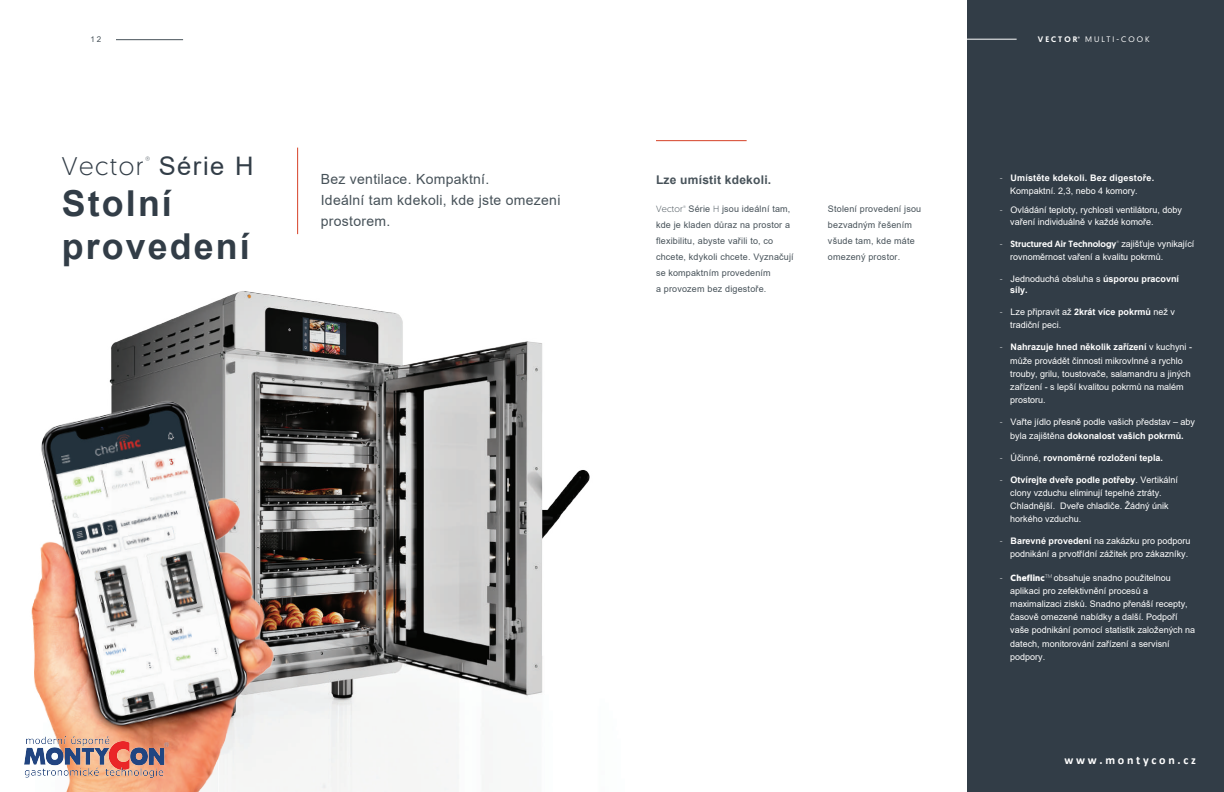
<style>
.page{position:relative;width:1224px;height:792px;background:#fff}
.page>*{position:absolute;margin:0;border:0;box-sizing:border-box;transform-origin:0 0}
.t1{font:700 35.7px/42.9px "Arial";letter-spacing:.06em;color:#323d47}
.t2{font:300 25.5px "Geomanist";letter-spacing:.06em;color:#323d47}
.t3{font:25.5px "Arial";letter-spacing:.06em;color:#323d47}
.t4{font:14px/21.2px "Arial";letter-spacing:.02em;color:#475259}
.t5{font:700 12px "Arial";letter-spacing:.02em;color:#475259}
.t6{font:700 12px "Calibri";color:#fff}
.t7{font:200 10px "Geomanist";color:#323d47}
.t8{font:9px/13.2px "Arial";color:#fff}
.t9{font:9px/16px "Arial";letter-spacing:.02em;color:#475259}
.t10{font:700 9px/10.8px "Arial";color:#fff}
.t11{font:700 9px/13px "Arial";letter-spacing:.02em;color:#fff}
.t12{font:500 9px "Geomanist";color:#fff}
.t13{font:8px "Geomanist";letter-spacing:.25em;color:#fff}
.t14{font:500 8px "Geomanist";letter-spacing:.25em;color:#fff}
.t15{font:8px "Arial";color:#475259}
.s1{font-family:"Geomanist";font-weight:300}
.s2{font-weight:400}
.s3{font-weight:300}
.s4{font-family:"Arial";font-weight:400}
.s5{font-weight:700}
.s6{font-family:"Geomanist";font-weight:700}
</style>
<div class="page">
<img style="left:109px;top:291px;width:481px;height:501px">
<div style="left:967px;top:0;width:257px;height:792px;background:#323d47"></div>
<hr style="left:656px;top:140px;width:91px;height:1px;background:#d64227">
<hr style="left:297px;top:148px;width:1px;height:86px;background:#d64227">
<hr style="left:950px;top:39px;width:67px;height:1px;background:#fff">
<hr style="left:116px;top:39px;width:67px;height:1px;background:#475259">
<img style="left:24px;top:383px;width:295px;height:409px">
<img style="left:25px;top:736px;width:144px;height:41px">
<p class="t15" style="left:91px;top:34px;width:12px">12</p>
<p class="t13" style="left:1085px;top:34px;width:66px">MULTI-COOK</p>
<p class="t14" style="left:1038px;top:34px;width:44px">VECTOR<sup>®</sup></p>
<h2 class="t2" style="left:62px;top:149px;width:83px">Vector</h2>
<p class="t7" style="left:145px;top:154px;width:6px">®</p>
<h2 class="t3" style="left:159px;top:148px;width:96px">Série H</h2>
<h1 class="t1" style="left:62px;top:182px;width:189px">Stolní provedení</h1>
<h3 class="t4" style="left:321px;top:168px;width:241px">Bez ventilace. Kompaktní.<br>Ideální tam kdekoli, kde jste omezeni prostorem.</h3>
<h3 class="t5" style="left:656px;top:171px;width:117px">Lze umístit kdekoli.</h3>
<p class="t9" style="left:656px;top:200px;width:139px"><span class="s1">Vector</span><sup>®</sup> Série <span class="s1">H</span> jsou ideální tam, kde je kladen důraz na prostor a flexibilitu, abyste vařili to, co chcete, kdykoli chcete. Vyznačují se kompaktním provedením<br>a provozem bez digestoře.</p>
<p class="t9" style="left:828px;top:201px;width:95px">Stolení provedení jsou bezvadným řešením všude tam, kde máte omezený prostor.</p>
<p class="t11" style="left:1010px;top:172px;width:145px;text-indent:-10px"><span class="s1">-</span> Umístěte kdekoli. Bez digestoře.<br><span class="s2">Kompaktní. 2,3, nebo 4 komory.</span></p>
<p class="t8" style="left:1010px;top:203px;width:173px;line-height:12.5px;text-indent:-10px"><span class="s1">-</span> Ovládání teploty, rychlosti ventilátoru, doby vaření individuálně v každé komoře.</p>
<p class="t12" style="left:1000px;top:238px;width:196px"><span class="s3">-</span> Structured Air Technology<sup>®</sup> <span class="s4">zajišťuje vynikající</span></p>
<p class="t8" style="left:1010px;top:250px;width:155px">rovnoměrnost vaření a kvalitu pokrmů.</p>
<p class="t10" style="left:1010px;top:273px;width:170px;text-indent:-10px"><span class="s1">-</span> <span class="s2">Jednoduchá obsluha s</span> úsporou pracovní síly.</p>
<p class="t8" style="left:1010px;top:305px;width:166px;line-height:12.9px;text-indent:-10px"><span class="s1">-</span> Lze připravit až <span class="s5">2krát více pokrmů</span> než v tradiční peci.</p>
<p class="t8" style="left:1010px;top:340px;width:183px;text-indent:-10px"><span class="s1">-</span> <span class="s5">Nahrazuje hned několik zařízení</span> v kuchyni - může provádět činnosti mikrovlnné a rychlo trouby, grilu, toustovače, salamandru a jiných zařízení - s lepší kvalitou pokrmů na malém prostoru.</p>
<p class="t8" style="left:1000px;top:416px;width:197px;text-align:center"><span class="s1">-</span> Vařte jídlo přesně podle vašich představ – aby byla zajištěna <span class="s5">dokonalost vašich pokrmů.</span></p>
<p class="t10" style="left:1000px;top:453px;width:165px"><span class="s1">-</span> <span class="s2">Účinné,</span> rovnoměrné rozložení tepla.</p>
<p class="t8" style="left:1010px;top:473px;width:169px;line-height:12.9px;text-indent:-10px"><span class="s1">-</span> <span class="s5">Otvírejte dveře podle potřeby</span>. Vertikální clony vzduchu eliminují tepelné ztráty.<br>Chladnější. Dveře chladiče. Žádný únik horkého vzduchu.</p>
<p class="t8" style="left:1000px;top:534px;width:192px;line-height:12.9px;text-align:right"><span class="s1">-</span> <span class="s5">Barevné provedení</span> na zakázku pro podporu podnikání a prvotřídní zážitek pro zákazníky.</p>
<p class="t8" style="left:1010px;top:571px;width:187px;text-indent:-10px"><span class="s1">-</span> <span class="s6">Cheflinc</span><sup>TM</sup> obsahuje snadno použitelnou aplikaci pro zefektivnění procesů a maximalizaci zisků. Snadno přenáší recepty, časově omezené nabídky a další. Podpoří vaše podnikání pomocí statistik založených na datech, monitorování zařízení a servisní podpory.</p>
<h3 class="t6" style="left:1065px;top:751px;width:133px">w w w . m o n t y c o n . c z</h3>
</div>
